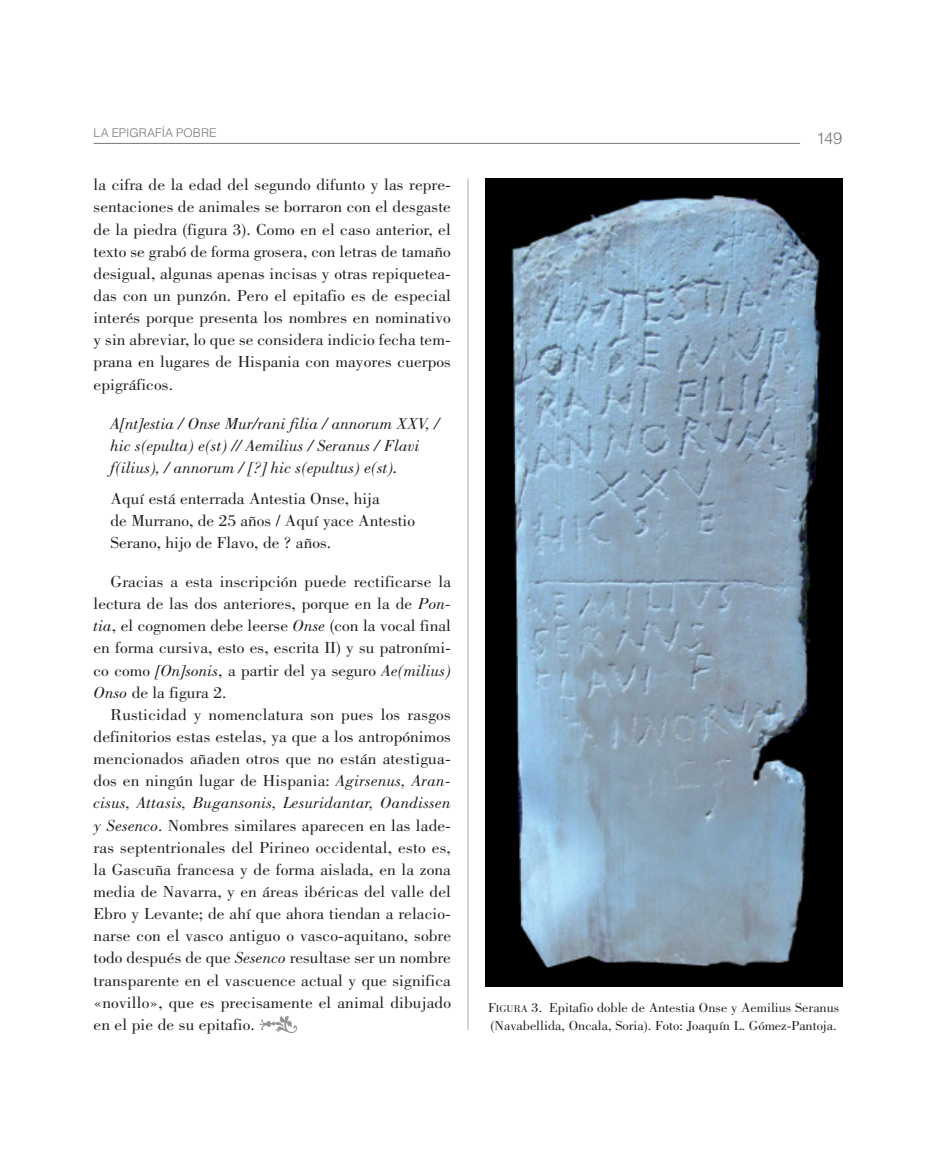
<style>
.page{position:relative;width:936px;height:1149px;background:#fff}
.page>*{position:absolute;margin:0;border:0;box-sizing:border-box;transform-origin:0 0}
.t1{font:16.5px/22px "Bodoni Std";color:#231f20;text-align:justify;scale:1.05 1}
.t2{font:italic 16.5px/22px "Bodoni Std";color:#231f20;scale:1.05 1}
.t3{font:300 16.5px "Helvetica LT Std";color:#76787b}
.t4{font:13.5px/17.5px "Bodoni Std";color:#231f20;scale:1.05 1}
.t5{font:300 12px "Helvetica LT Std";letter-spacing:.005em;color:#76787b}
.s1{font-style:italic}
.s2{font-style:inherit}
.s3{font-size:10.2px}
</style>
<div class="page">
<hr style="left:94px;top:143px;width:706px;height:1px;background:#76787b">
<hr style="left:467px;top:179px;width:1px;height:850px;background:#a8a9ad">
<svg style="left:259px;top:1016px;width:38px;height:16px"></svg>
<img style="left:485px;top:179px;width:357px;height:806px">
<p class="t5" style="left:94px;top:126px;width:124px">LA EPIGRAFÍA POBRE</p>
<p class="t1" style="left:94px;top:174px;width:342px">la cifra de la edad del segundo difunto y las repre&shy;sentaciones de animales se borraron con el desgaste de la piedra (figura 3). Como en el caso anterior, el texto se grabó de forma grosera, con letras de tamaño desigual, algunas apenas incisas y otras repiquetea&shy;das con un punzón. Pero el epitafio es de especial interés porque presenta los nombres en nominativo y sin abreviar, lo que se considera indicio fecha tem&shy;prana en lugares de Hispania con mayores cuerpos epigráficos.</p>
<p class="t2" style="left:111px;top:412px;width:314px">A[nt]estia / Onse Mur/rani filia / annorum XXV, / hic s(epulta) e(st) // Aemilius / Seranus / Flavi f(ilius), / annorum / [?] hic s(epultus) e(st).</p>
<p class="t1" style="left:111px;top:487px;width:291px;text-align:left">Aquí está enterrada Antestia Onse, hija<br>de Murrano, de 25 años / Aquí yace Antestio<br>Serano, hijo de Flavo, de ? años.</p>
<p class="t1" style="left:94px;top:570px;width:342px;text-indent:17px">Gracias a esta inscripción puede rectificarse la lectura de las dos anteriores, porque en la de <span class="s1">Pon&shy;tia</span>, el cognomen debe leerse <span class="s1">Onse</span> (con la vocal final en forma cursiva, esto es, escrita II) y su patroními&shy;co como <span class="s1">[On]sonis</span>, a partir del ya seguro <span class="s1">Ae(milius)<br>Onso</span> de la figura 2.</p>
<p class="t1" style="left:94px;top:703px;width:342px;text-indent:17px">Rusticidad y nomenclatura son pues los rasgos definitorios estas estelas, ya que a los antropónimos mencionados añaden otros que no están atestigua&shy;dos en ningún lugar de Hispania: <span class="s1">Agirsenus, Aran&shy;cisus, Attasis, Bugansonis, Lesuridantar, Oandissen y Sesenco</span>. Nombres similares aparecen en las lade&shy;ras septentrionales del Pirineo occidental, esto es, la Gascuña francesa y de forma aislada, en la zona media de Navarra, y en áreas ibéricas del valle del Ebro y Levante; de ahí que ahora tiendan a relacio&shy;narse con el vasco antiguo o vasco-aquitano, sobre todo después de que <span class="s1">Sesenco</span> resultase ser un nombre transparente en el vascuence actual y que significa «novillo», que es precisamente el animal dibujado en el pie de su epitafio.</p>
<p class="t3" style="left:816px;top:128px;width:28px">149</p>
<p class="t4" style="left:488px;top:998px;width:336px"><span class="s2">F</span><span class="s3">IGURA</span> 3. Epitafio doble de Antestia Onse y Aemilius Seranus (Navabellida, Oncala, Soria). Foto: Joaquín L. Gómez-Pantoja.</p>
</div>
